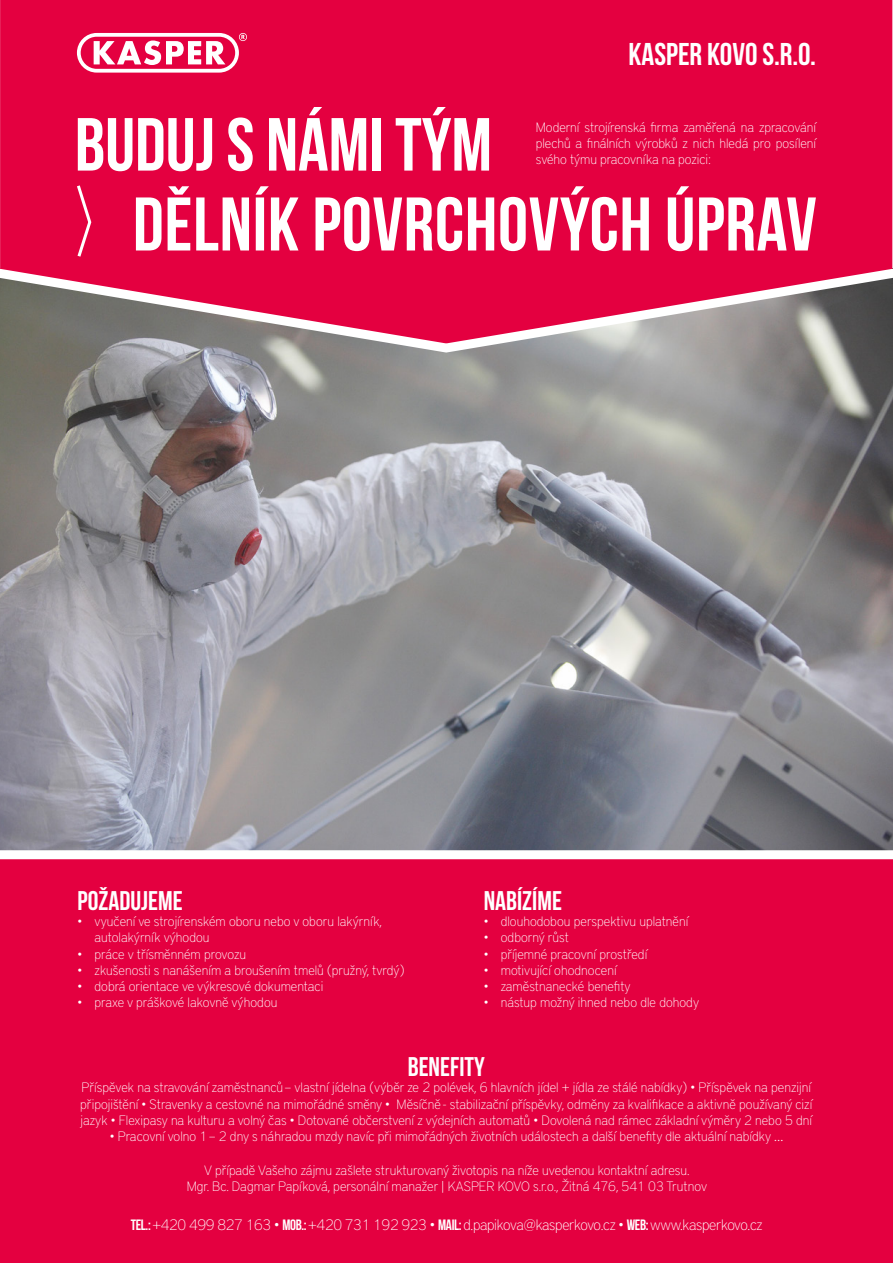
<style>
.page{position:relative;width:893px;height:1263px;background:#fff}
.page>*{position:absolute;margin:0;border:0;box-sizing:border-box;transform-origin:0 0}
.t1{font:75.75px "Bebas Neue";letter-spacing:.01em;color:#fff}
.t2{font:75px "Bebas Neue";color:#fff}
.t3{font:31.5px "Bebas Neue";color:#fff}
.t4{font:27px "Bebas Neue";color:#fff}
.t5{font:100 15px "District Pro";letter-spacing:-.025em;color:#fff}
.t6{font:100 13.5px/16.2px "District Pro";color:#fff}
.s1{font-family:"Bebas Neue";font-weight:400}
</style>
<div class="page">
<img style="left:0;top:357px;width:893px;height:493px">
<div style="left:0;top:850px;width:893px;height:413px;background:#e40040"></div>
<div style="left:0;top:0;width:892px;height:263px;background:#e40040"></div>
<svg style="left:77px;top:33px;width:170px;height:40px"></svg>
<svg style="left:0;top:263px;width:893px;height:94px;background:#bd5470"></svg>
<svg style="left:75px;top:182px;width:18px;height:78px"></svg>
<h2 class="t2" style="left:75px;top:104px;width:419px">BUDUJ S NÁMI TÝM</h2>
<h3 class="t3" style="left:628px;top:37px;width:189px">KASPER KOVO S.R.O.</h3>
<p class="t6" style="left:536px;top:118px;width:282px">Moderní strojírenská firma zaměřená na zpracování plechů a finálních výrobků z nich hledá pro posílení</p>
<p class="t6" style="left:536px;top:150px;width:177px">svého týmu pracovníka na pozici:</p>
<h1 class="t1" style="left:133px;top:183px;width:685px">DĚLNÍK POVRCHOVÝCH ÚPRAV</h1>
<h3 class="t4" style="left:78px;top:886px;width:107px">POŽADUJEME</h3>
<p class="t6" style="left:95px;top:912px;width:289px;text-indent:-17px">• vyučení ve strojírenském oboru nebo v oboru lakýrník, autolakýrník výhodou</p>
<p class="t6" style="left:78px;top:945px;width:170px">• práce v třísměnném provozu</p>
<p class="t6" style="left:78px;top:961px;width:328px">• zkušenosti s nanášením a broušením tmelů (pružný, tvrdý)</p>
<p class="t6" style="left:78px;top:977px;width:247px">• dobrá orientace ve výkresové dokumentaci</p>
<p class="t6" style="left:78px;top:993px;width:201px">• praxe v práškové lakovně výhodou</p>
<h3 class="t4" style="left:484px;top:886px;width:80px">NABÍZÍME</h3>
<p class="t6" style="left:484px;top:912px;width:206px">• dlouhodobou perspektivu uplatnění</p>
<p class="t6" style="left:484px;top:929px;width:87px">• odborný růst</p>
<p class="t6" style="left:484px;top:945px;width:165px">• příjemné pracovní prostředí</p>
<p class="t6" style="left:484px;top:961px;width:135px">• motivující ohodnocení</p>
<p class="t6" style="left:484px;top:977px;width:148px">• zaměstnanecké benefity</p>
<p class="t6" style="left:484px;top:993px;width:217px">• nástup možný ihned nebo dle dohody</p>
<h3 class="t4" style="left:408px;top:1052px;width:79px">BENEFITY</h3>
<p class="t6" style="left:80px;top:1079px;width:733px;text-align:justify">Příspěvek na stravování zaměstnanců – vlastní jídelna (výběr ze 2 polévek, 6 hlavních jídel + jídla ze stálé nabídky) • Příspěvek na penzijní připojištění • Stravenky a cestovné na mimořádné směny • Měsíčně - stabilizační příspěvky, odměny za kvalifikace a aktivně používaný cizí jazyk • Flexipasy na kulturu a volný čas • Dotované občerstvení z výdejních automatů • Dovolená nad rámec základní výměry 2 nebo 5 dní</p>
<p class="t6" style="left:110px;top:1127px;width:675px">• Pracovní volno 1 – 2 dny s náhradou mzdy navíc při mimořádných životních událostech a další benefity dle aktuální nabídky …</p>
<p class="t6" style="left:187px;top:1161px;width:522px;text-align:center">V případě Vašeho zájmu zašlete strukturovaný životopis na níže uvedenou kontaktní adresu.<br>Mgr. Bc. Dagmar Papíková, personální manažer | KASPER KOVO s.r.o., Žitná 476, 541 03 Trutnov</p>
<p class="t5" style="left:131px;top:1213px;width:633px"><span class="s1">TEL.:</span> +420 499 827 163 • <span class="s1">MOB.:</span> +420 731 192 923 • <span class="s1">MAIL:</span>d.papikova@kasperkovo.cz • <span class="s1">WEB:</span> www.kasperkovo.cz</p>
</div>
